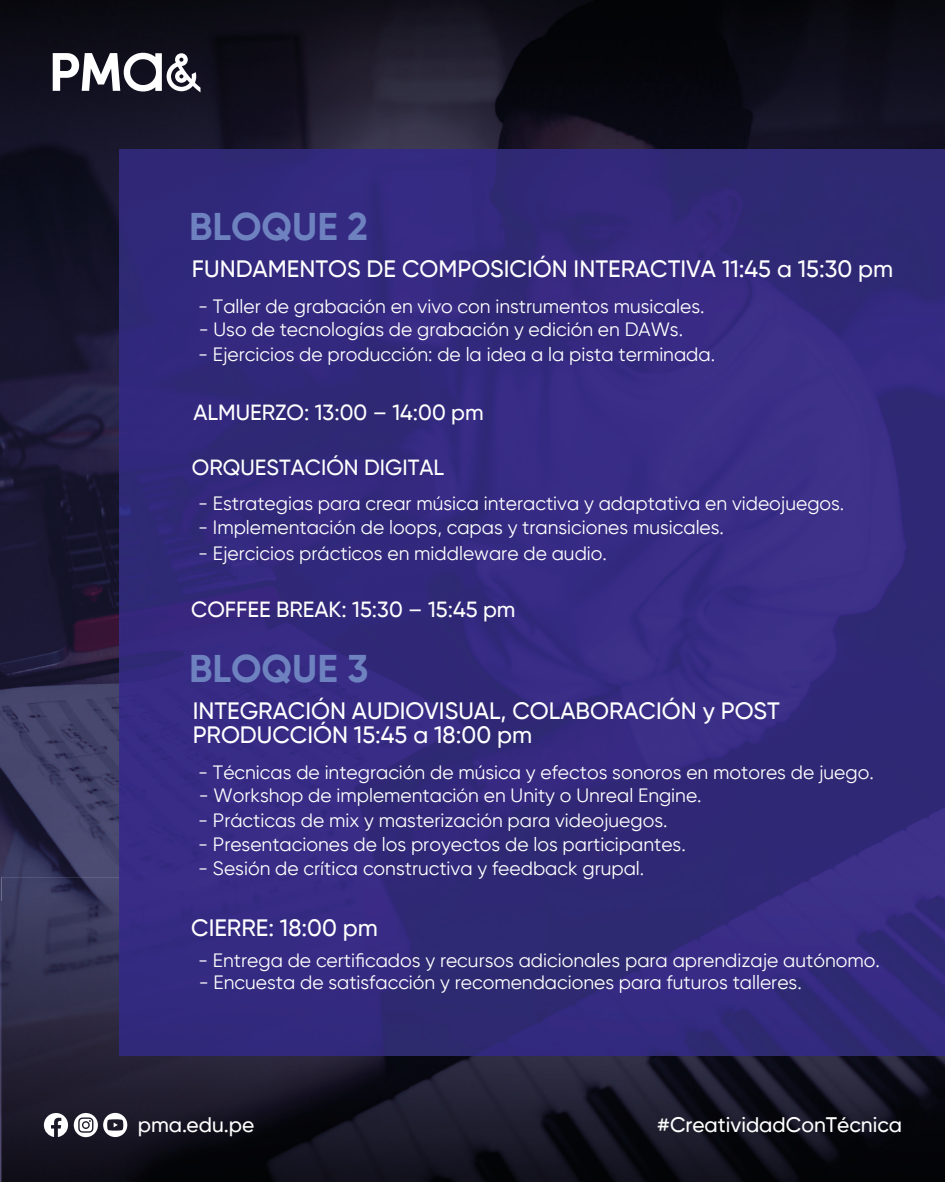
<style>
.page{position:relative;width:945px;height:1182px;background:#fff}
.page>*{position:absolute;margin:0;border:0;box-sizing:border-box;transform-origin:0 0}
.t1{font:700 38.5px "Gilroy";color:#6f82c0}
.t2{font:500 23.62px/24.5px "Gilroy";color:#fff}
.t3{font:500 21.88px "Gilroy";color:#fff}
.t4{font:500 21px "Gilroy";color:#fff}
.t5{font:19.25px "Gilroy";color:#fff}
</style>
<div class="page">
<img style="left:0;top:156px;width:119px;height:745px">
<img style="left:0;top:901px;width:1px;height:280px">
<img style="left:0;top:0;width:274px;height:156px">
<img style="left:274px;top:0;width:671px;height:149px">
<img style="left:1px;top:877px;width:126px;height:304px">
<img style="left:127px;top:1055px;width:818px;height:126px">
<svg style="left:74px;top:1112px;width:53px;height:24px"></svg>
<svg style="left:44px;top:1112px;width:24px;height:24px"></svg>
<img style="left:119px;top:149px;width:826px;height:906px">
<svg style="left:53px;top:53px;width:147px;height:39px"></svg>
<h1 class="t1" style="left:189px;top:203px;width:180px">BLOQUE 2</h1>
<p class="t2" style="left:192px;top:256px;width:703px">FUNDAMENTOS DE COMPOSICIÓN INTERACTIVA 11:45 a 15:30 pm</p>
<p class="t5" style="left:198px;top:295px;width:508px">- Taller de grabación en vivo con instrumentos musicales.</p>
<p class="t5" style="left:199px;top:317px;width:486px">- Uso de tecnologías de grabación y edición en DAWs.</p>
<p class="t5" style="left:198px;top:342px;width:519px">- Ejercicios de producción: de la idea a la pista terminada.</p>
<p class="t3" style="left:193px;top:399px;width:292px">ALMUERZO: 13:00 – 14:00 pm</p>
<p class="t3" style="left:192px;top:454px;width:254px">ORQUESTACIÓN DIGITAL</p>
<p class="t5" style="left:198px;top:491px;width:648px">- Estrategias para crear música interactiva y adaptativa en videojuegos.</p>
<p class="t5" style="left:198px;top:516px;width:527px">- Implementación de loops, capas y transiciones musicales.</p>
<p class="t5" style="left:198px;top:541px;width:410px">- Ejercicios prácticos en middleware de audio.</p>
<p class="t3" style="left:191px;top:595px;width:326px">COFFEE BREAK: 15:30 – 15:45 pm</p>
<h1 class="t1" style="left:189px;top:644px;width:181px">BLOQUE 3</h1>
<p class="t2" style="left:193px;top:698px;width:589px">INTEGRACIÓN AUDIOVISUAL, COLABORACIÓN y POST<br>PRODUCCIÓN 15:45 a 18:00 pm</p>
<p class="t5" style="left:198px;top:760px;width:677px">- Técnicas de integración de música y efectos sonoros en motores de juego.</p>
<p class="t5" style="left:199px;top:783px;width:504px">- Workshop de implementación en Unity o Unreal Engine.</p>
<p class="t5" style="left:198px;top:808px;width:471px">- Prácticas de mix y masterización para videojuegos.</p>
<p class="t5" style="left:198px;top:832px;width:489px">- Presentaciones de los proyectos de los participantes.</p>
<p class="t5" style="left:198px;top:856px;width:448px">- Sesión de crítica constructiva y feedback grupal.</p>
<p class="t2" style="left:191px;top:915px;width:188px">CIERRE: 18:00 pm</p>
<p class="t5" style="left:198px;top:948px;width:683px">- Entrega de certificados y recursos adicionales para aprendizaje autónomo.</p>
<p class="t5" style="left:199px;top:970px;width:605px">- Encuesta de satisfacción y recomendaciones para futuros talleres.</p>
<p class="t4" style="left:138px;top:1111px;width:118px">pma.edu.pe</p>
<p class="t4" style="left:657px;top:1111px;width:246px">#CreatividadConTécnica</p>
</div>
